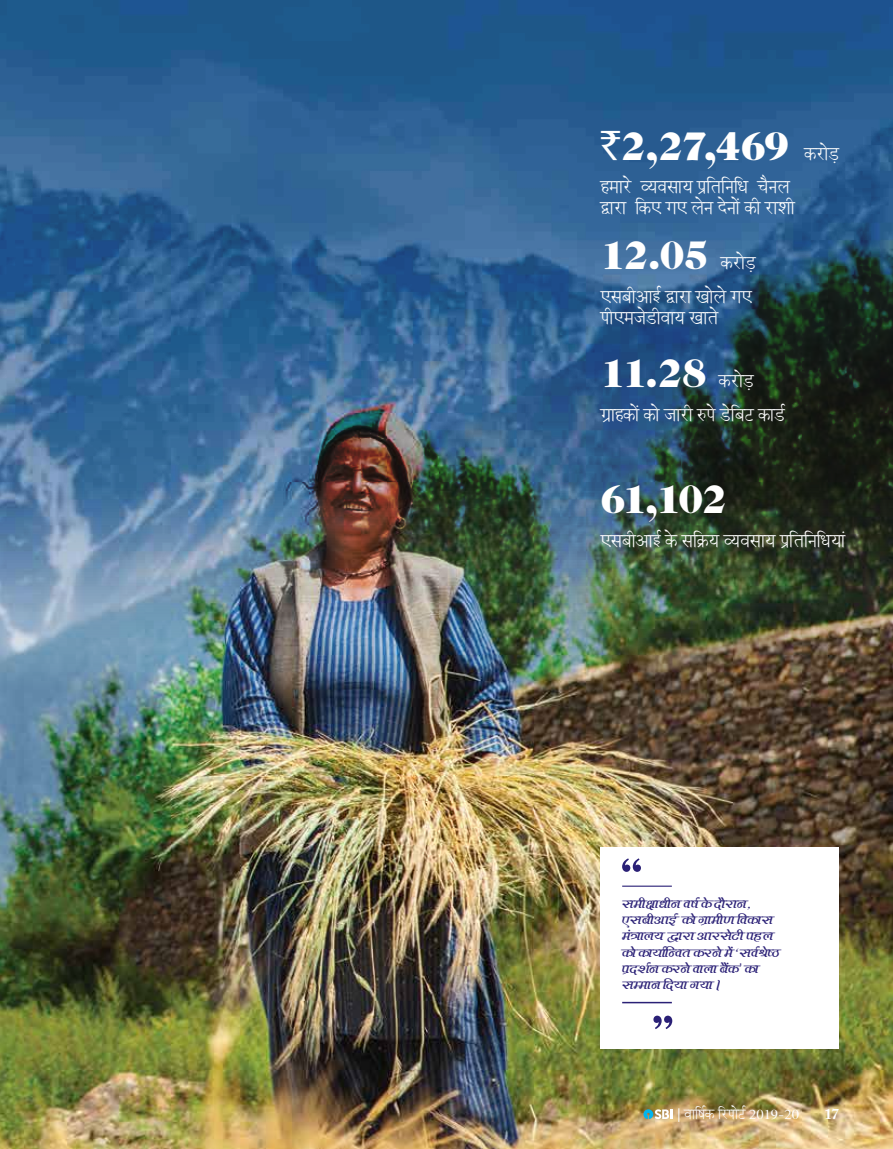
<style>
.page{position:relative;width:893px;height:1149px;background:#fff}
.page>*{position:absolute;margin:0;border:0;box-sizing:border-box;transform-origin:0 0}
.t1{font:900 40.5px "Caslon 224 Std";letter-spacing:-.03em;color:#fff}
.t2{font:21px/33.8px "Akruti Vistaar Priya Normal";color:#fff}
.t3{font:16.5px "Akruti Vistaar Priya Normal";color:#fff}
.t4{font:700 15px "Adobe Caslon Pro";color:#fff}
.t5{font:13.5px/16.2px "Akruti Vistaar Deepa Normal";letter-spacing:-.03em;color:#2a2076}
.s1{font-family:"Rupee Foradian";font-weight:400}
.s2{font-family:"Akruti Vistaar Priya Normal";font-weight:400;font-size:21px}
.s3{font-family:"Caslon 224 Std";font-weight:900;font-size:40.5px}
.s4{font-family:"Helvetica Neue LT Std";font-weight:300}
.s5{font-family:"Helvetica Neue LT Std";font-size:13.5px}
</style>
<div class="page">
<img style="left:0;top:717px;width:893px;height:431px">
<img style="left:0;top:0;width:893px;height:717px">
<div style="left:600px;top:846px;width:239px;height:202px;background:#fff"></div>
<hr style="left:622px;top:885px;width:50px;height:1px;background:#2a2076">
<hr style="left:622px;top:1001px;width:50px;height:2px;background:#2a2076">
<svg style="left:622px;top:858px;width:19px;height:13px"></svg>
<svg style="left:653px;top:1015px;width:19px;height:13px"></svg>
<svg style="left:643px;top:1108px;width:29px;height:10px"></svg>
<h1 class="t1" style="left:600px;top:122px;width:240px"><span class="s1">`</span>2,27,469 <span class="s2">ˆÅ£¸½”õ</span></h1>
<p class="t2" style="left:600px;top:178px;width:196px;line-height:21px">íŸ¸¸£½ ¨¡¸¨¸¬¸¸¡¸ œÏ¢÷¸¢›¸¢š¸ \¸¾›¸¥¸ ×¸£¸ ¢ˆÅ‡ Š¸‡ ¥¸½›¸ ™½›¸¸½¿ ˆÅú £¸©¸ú</p>
<p class="t2" style="left:600px;top:247px;width:157px"><span class="s3">12.05</span> ˆÅ£¸½”õ ‡¬¸¤¸ú‚¸ƒÄ ×¸£¸ ‰¸¸½¥¸½ Š¸‡</p>
<p class="t2" style="left:600px;top:302px;width:119px">œ¸ú‡Ÿ¸]¸½”ú¨¸¸¡¸ ‰¸¸÷¸½</p>
<p class="t2" style="left:600px;top:365px;width:186px"><span class="s3">11.28</span> ˆÅ£¸½”õ<br>ŠÏ¸íˆÅ¸½¿ ˆÅ¸½ ]¸¸£ú ²Åœ¸½ ”½¢¤¸’ ˆÅ¸”Ä</p>
<h1 class="t1" style="left:600px;top:475px;width:128px">61,102</h1>
<p class="t2" style="left:600px;top:524px;width:246px">‡¬¸¤¸ú‚¸ƒÄ ˆ½Å ¬¸¢ÇÅ¡¸ ¨¡¸¨¸¬¸¸¡¸ œÏ¢÷¸¢›¸¢š¸¡¸¸¿</p>
<p class="t5" style="left:622px;top:895px;width:159px">¬¸Ÿ¸ú®¸¸š¸ú›¸ ¨¸«¸Ä ˆ½Å ™¸¾£¸›¸, ‡¬¸¤¸ú‚¸ƒÄ ˆÅ¸½ ŠÏ¸Ÿ¸úµ¸ ¢¨¸ˆÅ¸¬¸ Ÿ¸¿°¸¸¥¸¡¸ ×¸£¸ ‚¸£¬¸½’ú œ¸í¥¸ ˆÅ¸½ ˆÅ¸¡¸¸Ä¦›¨¸÷¸ ˆÅ£›¸½ Ÿ¸Ê `¬¸¨¸Äª½«“ œÏ™©¸Ä›¸ ˆÅ£›¸½ ¨¸¸¥¸¸ ¤¸ÿˆÅ<span class="s4">’</span> ˆÅ¸ ¬¸ŸŸ¸¸›¸ ¢™¡¸¸ Š¸¡¸¸—</p>
<p class="t3" style="left:678px;top:1104px;width:123px"><span class="s5">|</span> ¨¸¸¢«¸ÄˆÅ ¢£œ¸¸½’Ä 2019-20</p>
<p class="t4" style="left:824px;top:1104px;width:16px">17</p>
</div>
